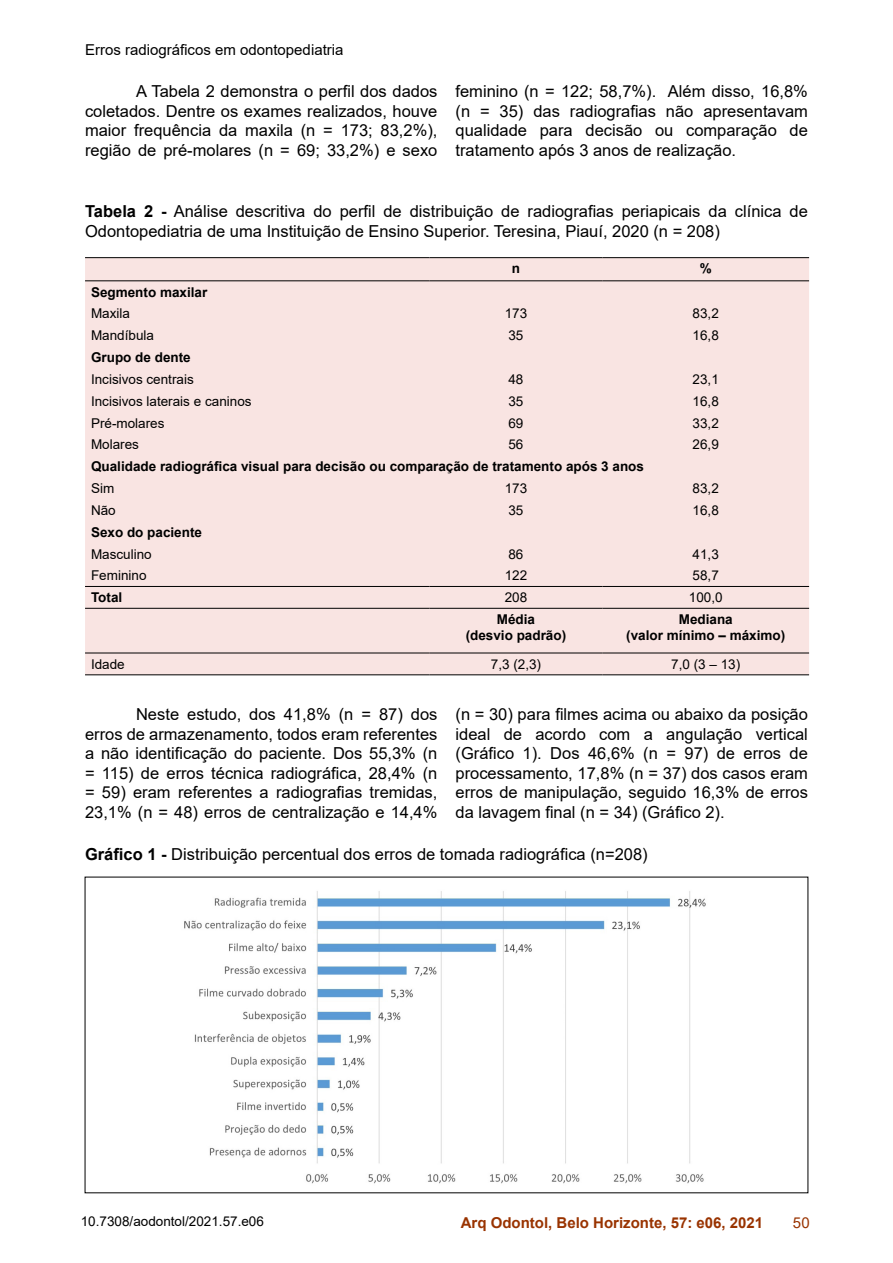
<style>
.page{position:relative;width:893px;height:1263px;background:#fff}
.page>*{position:absolute;margin:0;border:0;box-sizing:border-box;transform-origin:0 0}
.t1{font:16.5px/19.5px "Arial";color:#000;text-align:justify}
.t2{font:700 15px "Arial";color:#930}
.t3{font:15px "Arial";color:#000}
.t4{font:15px "Arial";color:#930}
.t5{font:13.5px "Arial";color:#000}
.t6{font:700 13.5px/16.2px "Arial";color:#000;text-align:center}
.s1{font-weight:700}
</style>
<div class="page">
<div style="left:85px;top:258px;width:724px;height:416px;background:#f9e4e2"></div>
<hr style="left:85px;top:257px;width:344px;height:1px;background:#000">
<hr style="left:429px;top:257px;width:173px;height:1px;background:#000">
<hr style="left:602px;top:257px;width:207px;height:1px;background:#000">
<hr style="left:85px;top:280px;width:344px;height:1px;background:#000">
<hr style="left:429px;top:280px;width:173px;height:1px;background:#000">
<hr style="left:602px;top:280px;width:207px;height:1px;background:#000">
<hr style="left:85px;top:586px;width:344px;height:1px;background:#000">
<hr style="left:429px;top:586px;width:173px;height:1px;background:#000">
<hr style="left:602px;top:586px;width:207px;height:1px;background:#000">
<hr style="left:85px;top:608px;width:344px;height:1px;background:#000">
<hr style="left:429px;top:608px;width:173px;height:1px;background:#000">
<hr style="left:602px;top:608px;width:207px;height:1px;background:#000">
<hr style="left:85px;top:653px;width:344px;height:1px;background:#000">
<hr style="left:429px;top:653px;width:173px;height:1px;background:#000">
<hr style="left:602px;top:653px;width:207px;height:1px;background:#000">
<hr style="left:85px;top:674px;width:344px;height:1px;background:#000">
<hr style="left:429px;top:674px;width:173px;height:1px;background:#000">
<hr style="left:602px;top:674px;width:207px;height:1px;background:#000">
<img style="left:184px;top:891px;width:522px;height:293px">
<p class="t3" style="left:85px;top:39px;width:260px">Erros radiográficos em odontopediatria</p>
<p class="t1" style="left:85px;top:81px;width:354px;text-indent:51px">A Tabela 2 demonstra o perfil dos dados coletados. Dentre os exames realizados, houve maior frequência da maxila (n = 173; 83,2%), região de pré-molares (n = 69; 33,2%) e sexo</p>
<p class="t1" style="left:455px;top:81px;width:354px">feminino (n = 122; 58,7%). Além disso, 16,8% (n = 35) das radiografias não apresentavam qualidade para decisão ou comparação de tratamento após 3 anos de realização.</p>
<p class="t1" style="left:85px;top:202px;width:724px"><span class="s1">Tabela 2 -</span> Análise descritiva do perfil de distribuição de radiografias periapicais da clínica de<br>Odontopediatria de uma Instituição de Ensino Superior. Teresina, Piauí, 2020 (n = 208)</p>
<p class="t6" style="left:512px;top:261px;width:10px">n</p>
<p class="t6" style="left:700px;top:261px;width:14px">%</p>
<p class="t6" style="left:91px;top:284px;width:118px">Segmento maxilar</p>
<p class="t5" style="left:91px;top:304px;width:41px">Maxila</p>
<p class="t5" style="left:505px;top:304px;width:24px">173</p>
<p class="t5" style="left:693px;top:304px;width:28px">83,2</p>
<p class="t5" style="left:91px;top:326px;width:65px">Mandíbula</p>
<p class="t5" style="left:508px;top:326px;width:17px">35</p>
<p class="t5" style="left:693px;top:326px;width:28px">16,8</p>
<p class="t6" style="left:91px;top:349px;width:101px">Grupo de dente</p>
<p class="t5" style="left:91px;top:370px;width:104px">Incisivos centrais</p>
<p class="t5" style="left:508px;top:370px;width:17px">48</p>
<p class="t5" style="left:693px;top:370px;width:28px">23,1</p>
<p class="t5" style="left:91px;top:392px;width:162px">Incisivos laterais e caninos</p>
<p class="t5" style="left:508px;top:392px;width:17px">35</p>
<p class="t5" style="left:693px;top:392px;width:28px">16,8</p>
<p class="t5" style="left:91px;top:414px;width:75px">Pré-molares</p>
<p class="t5" style="left:508px;top:414px;width:17px">69</p>
<p class="t5" style="left:693px;top:414px;width:28px">33,2</p>
<p class="t5" style="left:91px;top:435px;width:50px">Molares</p>
<p class="t5" style="left:508px;top:435px;width:17px">56</p>
<p class="t5" style="left:693px;top:435px;width:28px">26,9</p>
<p class="t6" style="left:91px;top:459px;width:554px">Qualidade radiográfica visual para decisão ou comparação de tratamento após 3 anos</p>
<p class="t5" style="left:91px;top:479px;width:25px">Sim</p>
<p class="t5" style="left:505px;top:479px;width:24px">173</p>
<p class="t5" style="left:693px;top:479px;width:28px">83,2</p>
<p class="t5" style="left:91px;top:501px;width:26px">Não</p>
<p class="t5" style="left:508px;top:501px;width:17px">35</p>
<p class="t5" style="left:693px;top:501px;width:28px">16,8</p>
<p class="t6" style="left:91px;top:524px;width:113px">Sexo do paciente</p>
<p class="t5" style="left:91px;top:545px;width:62px">Masculino</p>
<p class="t5" style="left:508px;top:545px;width:17px">86</p>
<p class="t5" style="left:693px;top:545px;width:28px">41,3</p>
<p class="t5" style="left:91px;top:566px;width:57px">Feminino</p>
<p class="t5" style="left:505px;top:566px;width:24px">122</p>
<p class="t5" style="left:693px;top:566px;width:28px">58,7</p>
<p class="t6" style="left:91px;top:590px;width:33px">Total</p>
<p class="t5" style="left:505px;top:588px;width:24px">208</p>
<p class="t5" style="left:689px;top:588px;width:35px">100,0</p>
<p class="t6" style="left:466px;top:611px;width:102px">Média<br>(desvio padrão)</p>
<p class="t6" style="left:626px;top:611px;width:161px">Mediana<br>(valor mínimo – máximo)</p>
<p class="t5" style="left:91px;top:655px;width:35px">Idade</p>
<p class="t5" style="left:491px;top:655px;width:52px">7,3 (2,3)</p>
<p class="t5" style="left:671px;top:655px;width:71px">7,0 (3 – 13)</p>
<p class="t1" style="left:85px;top:704px;width:354px;text-indent:51px">Neste estudo, dos 41,8% (n = 87) dos erros de armazenamento, todos eram referentes a não identificação do paciente. Dos 55,3% (n = 115) de erros técnica radiográfica, 28,4% (n = 59) eram referentes a radiografias tremidas, 23,1% (n = 48) erros de centralização e 14,4%</p>
<p class="t1" style="left:455px;top:704px;width:354px">(n = 30) para filmes acima ou abaixo da posição ideal de acordo com a angulação vertical (Gráfico 1). Dos 46,6% (n = 97) de erros de processamento, 17,8% (n = 37) dos casos eram erros de manipulação, seguido 16,3% de erros da lavagem final (n = 34) (Gráfico 2).</p>
<p class="t1" style="left:85px;top:845px;width:564px"><span class="s1">Gráfico 1 -</span> Distribuição percentual dos erros de tomada radiográfica (n=208)</p>
<p class="t5" style="left:81px;top:1212px;width:185px">10.7308/aodontol/2021.57.e06</p>
<p class="t2" style="left:461px;top:1212px;width:304px">Arq Odontol, Belo Horizonte, 57: e06, 2021</p>
<p class="t4" style="left:793px;top:1212px;width:18px">50</p>
</div>
